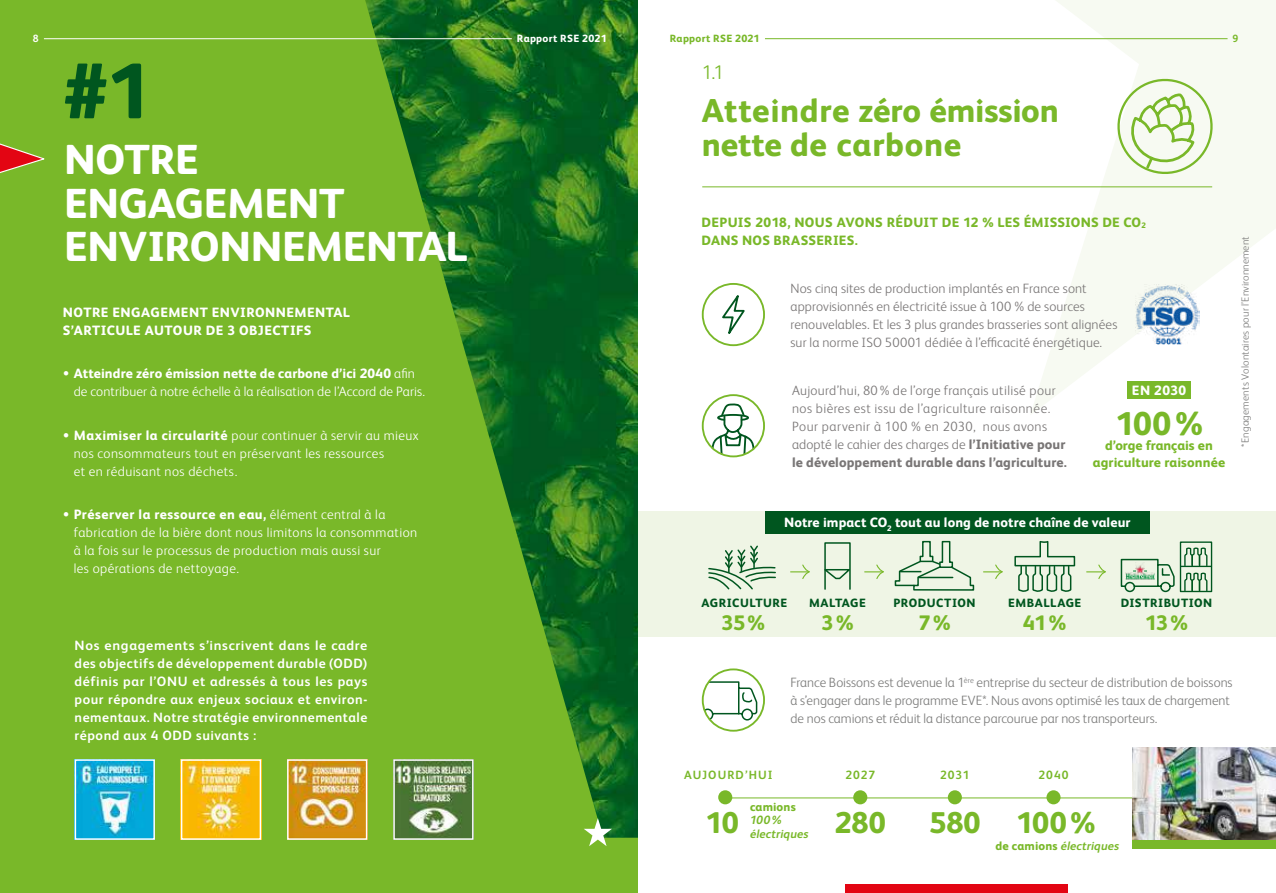
<style>
.page{position:relative;width:1276px;height:893px;background:#fff}
.page>*{position:absolute;margin:0;border:0;box-sizing:border-box;transform-origin:0 0}
.t1{font:800 78.9px "HEINEKEN Core";color:#00561f}
.t2{font:800 42px/43.5px "HEINEKEN Core";letter-spacing:-.005em;color:#fff}
.t3{font:800 33.15px/34.2px "HEINEKEN Core";letter-spacing:.005em;color:#79b829}
.t4{font:800 33px "HEINEKEN Core";color:#79b829}
.t5{font:800 30px "HEINEKEN Core";letter-spacing:.005em;color:#79b829}
.t6{font:800 21px "HEINEKEN Core";color:#79b829}
.t7{font:300 19.8px "HEINEKEN Core";color:#79b829}
.t8{font:300 13.5px/18px "HEINEKEN Core";letter-spacing:.01em;color:#797676}
.t9{font:300 13.5px/18px "HEINEKEN Core";letter-spacing:.03em;color:#fff}
.t10{font:700 13.5px/18px "HEINEKEN Core";letter-spacing:.035em;color:#fff;text-align:justify}
.t11{font:300 13.5px/18px "HEINEKEN Core";color:#7b7b7a}
.t12{font:300 13.5px/18px "HEINEKEN Core";letter-spacing:.01em;color:#fff}
.t13{font:800 13.5px/18px "HEINEKEN Core";letter-spacing:.01em;color:#79b829}
.t14{font:800 13.5px/18px "HEINEKEN Core";letter-spacing:.025em;color:#fff}
.t15{font:800 13.5px "HEINEKEN Core";letter-spacing:.005em;color:#fff}
.t16{font:800 12px "HEINEKEN Core";letter-spacing:.04em;color:#00561f}
.t17{font:italic 700 12px/13.5px "HEINEKEN Core";letter-spacing:.015em;color:#79b829}
.t18{font:700 12px "HEINEKEN Core";letter-spacing:.09em;color:#79b829}
.t19{font:800 12px "HEINEKEN Core";letter-spacing:.01em;color:#79b829}
.t20{font:300 10.5px "HEINEKEN Core";letter-spacing:.01em;color:#7b7b7a}
.t21{font:800 10.5px "HEINEKEN Core";letter-spacing:.03em;color:#fff}
.t22{font:800 10.5px "HEINEKEN Core";letter-spacing:.03em;color:#79b829}
.t23{font:700 10.5px "HEINEKEN Core";color:#fff}
.t24{font:700 10.5px "HEINEKEN Core";color:#79b829}
.s1{font-family:"Arial";font-weight:900}
.s2{font-weight:800}
.s3{font-weight:800;font-style:normal}
</style>
<div class="page">
<div style="left:0;top:0;width:638px;height:893px;background:#79b829"></div>
<svg style="left:1030px;top:0;width:246px;height:414px;fill:#f7faf2"></svg>
<img style="left:365px;top:0;width:273px;height:838px">
<svg style="left:584px;top:818px;width:28px;height:28px"></svg>
<hr style="left:702px;top:187px;width:510px;height:1px;background:#79b829">
<div style="left:845px;top:884px;width:222px;height:9px;background:#e30513"></div>
<svg style="left:0;top:133px;width:48px;height:50px;background:#98902c"></svg>
<img style="left:1135px;top:284px;width:64px;height:61px">
<div style="left:702px;top:283px;width:63px;height:63px;border:2px solid #79b829;border-radius:50%"></div>
<svg style="left:719px;top:287px;width:28px;height:56px"></svg>
<svg style="left:1112px;top:74px;width:105px;height:105px"></svg>
<img style="left:78px;top:762px;width:74px;height:75px">
<div style="left:75px;top:759px;width:80px;height:81px;border:2px solid #fff"></div>
<img style="left:184px;top:762px;width:74px;height:75px">
<div style="left:181px;top:759px;width:80px;height:81px;border:2px solid #fff"></div>
<img style="left:290px;top:762px;width:74px;height:75px">
<div style="left:287px;top:759px;width:80px;height:81px;border:2px solid #fff"></div>
<img style="left:396px;top:762px;width:74px;height:75px">
<div style="left:393px;top:759px;width:80px;height:81px;border:2px solid #fff"></div>
<svg style="left:710px;top:403px;width:45px;height:53px"></svg>
<div style="left:702px;top:394px;width:63px;height:63px;border:2px solid #79b829;border-radius:50%"></div>
<div style="left:1127px;top:382px;width:63px;height:17px;background:#79b829"></div>
<svg style="left:703px;top:680px;width:55px;height:41px"></svg>
<div style="left:702px;top:668px;width:63px;height:64px;border:2px solid #79b829;border-radius:50%"></div>
<div style="left:638px;top:511px;width:638px;height:126px;background:#eff5e5"></div>
<div style="left:1179px;top:541px;width:33px;height:51px;border:1px solid #00561f"></div>
<hr style="left:1180px;top:566px;width:31px;height:1px;background:#00561f">
<svg style="left:1183px;top:573px;width:25px;height:19px"></svg>
<svg style="left:1183px;top:547px;width:25px;height:19px"></svg>
<svg style="left:708px;top:545px;width:68px;height:45px"></svg>
<svg style="left:790px;top:564px;width:20px;height:15px"></svg>
<svg style="left:864px;top:564px;width:20px;height:15px"></svg>
<svg style="left:983px;top:564px;width:20px;height:15px"></svg>
<svg style="left:1086px;top:564px;width:20px;height:15px"></svg>
<div style="left:824px;top:542px;width:26px;height:48px;border:2px solid #00561f"></div>
<svg style="left:824px;top:568px;width:27px;height:13px"></svg>
<svg style="left:894px;top:540px;width:81px;height:51px"></svg>
<svg style="left:1014px;top:541px;width:62px;height:51px"></svg>
<svg style="left:1120px;top:558px;width:55px;height:35px"></svg>
<div style="left:765px;top:511px;width:384px;height:22px;background:#00561f"></div>
<hr style="left:724px;top:798px;width:465px;height:1px;background:#79b829">
<div style="left:718px;top:790px;width:14px;height:14px;background:#79b829;border-radius:50%"></div>
<div style="left:853px;top:790px;width:14px;height:14px;background:#79b829;border-radius:50%"></div>
<div style="left:948px;top:790px;width:14px;height:14px;background:#79b829;border-radius:50%"></div>
<div style="left:1046px;top:790px;width:14px;height:14px;background:#79b829;border-radius:50%"></div>
<hr style="left:44px;top:38px;width:468px;height:1px;background:#fff">
<hr style="left:765px;top:38px;width:462px;height:1px;background:#79b829">
<img style="left:1132px;top:747px;width:144px;height:94px">
<div style="left:1132px;top:841px;width:144px;height:8px;background:#79b829"></div>
<p class="t23" style="left:33px;top:31px;width:7px">8</p>
<p class="t21" style="left:517px;top:30px;width:91px">Rapport RSE 2021</p>
<p class="t22" style="left:670px;top:30px;width:91px">Rapport RSE 2021</p>
<p class="t24" style="left:1232px;top:31px;width:7px">9</p>
<h1 class="t1" style="left:63px;top:29px;width:89px">#1</h1>
<h2 class="t2" style="left:64px;top:135px;width:405px">NOTRE<br>ENGAGEMENT<br>ENVIRONNEMENTAL</h2>
<p class="t14" style="left:63px;top:302px;width:289px">NOTRE ENGAGEMENT ENVIRONNEMENTAL<br>S’ARTICULE AUTOUR DE 3 OBJECTIFS</p>
<p class="t12" style="left:74px;top:364px;width:353px;text-indent:-11px"><span class="s1">•</span> <span class="s2">Atteindre zéro émission nette de carbone d’ici 2040</span> afin de contribuer à notre échelle à la réalisation de l’Accord de Paris.</p>
<p class="t9" style="left:74px;top:425px;width:346px;text-indent:-11px"><span class="s1">•</span> <span class="s2">Maximiser la circularité</span> pour continuer à servir au mieux nos consommateurs tout en préservant les ressources<br>et en réduisant nos déchets.</p>
<p class="t9" style="left:74px;top:505px;width:345px;text-indent:-11px"><span class="s1">•</span> <span class="s2">Préserver la ressource en eau,</span> élément central à la fabrication de la bière dont nous limitons la consommation à la fois sur le processus de production mais aussi sur<br>les opérations de nettoyage.</p>
<p class="t10" style="left:75px;top:636px;width:294px">Nos engagements s’inscrivent dans le cadre des objectifs de développement durable (ODD) définis par l’ONU et adressés à tous les pays pour répondre aux enjeux sociaux et environ&shy;nementaux. Notre stratégie environnementale répond aux 4 ODD suivants :</p>
<h3 class="t7" style="left:702px;top:58px;width:24px">1.1</h3>
<h3 class="t3" style="left:702px;top:91px;width:358px">Atteindre zéro émission nette de carbone</h3>
<p class="t13" style="left:701px;top:212px;width:446px">DEPUIS 2018, NOUS AVONS RÉDUIT DE 12 % LES ÉMISSIONS DE CO<sub>2<br></sub>DANS NOS BRASSERIES.</p>
<p class="t8" style="left:790px;top:278px;width:328px">Nos cinq sites de production implantés en France sont approvisionnés en électricité issue à 100 % de sources renouvelables. Et les 3 plus grandes brasseries sont alignées sur la norme ISO 50001 dédiée à l’efficacité énergétique.</p>
<p class="t8" style="left:792px;top:380px;width:276px">Aujourd’hui, 80% de l’orge français utilisé pour nos bières est issu de l’agriculture raisonnée.<br>Pour parvenir à 100 % en 2030, nous avons adopté le cahier des charges de <span class="s2">l’Initiative pour le développement durable dans l’agriculture.</span></p>
<p class="t14" style="left:1132px;top:380px;width:56px">EN 2030</p>
<h3 class="t4" style="left:1115px;top:397px;width:89px">100%</h3>
<p class="t13" style="left:1093px;top:437px;width:134px;line-height:16.5px;text-align:center">d’orge français en agriculture raisonnée</p>
<p class="t20" style="left:1238px;top:447px;width:212px;rotate:-90deg">*Engagements Volontaires pour l’Environnement</p>
<p class="t15" style="left:784px;top:512px;width:348px">Notre impact CO<sub>2</sub> tout au long de notre chaîne de valeur</p>
<p class="t16" style="left:701px;top:594px;width:87px">AGRICULTURE</p>
<p class="t16" style="left:809px;top:594px;width:58px">MALTAGE</p>
<p class="t16" style="left:893px;top:594px;width:84px">PRODUCTION</p>
<p class="t16" style="left:1008px;top:594px;width:74px">EMBALLAGE</p>
<p class="t16" style="left:1120px;top:594px;width:93px">DISTRIBUTION</p>
<h3 class="t6" style="left:721px;top:606px;width:45px">35%</h3>
<h3 class="t6" style="left:821px;top:606px;width:34px">3%</h3>
<h3 class="t6" style="left:918px;top:606px;width:34px">7%</h3>
<h3 class="t6" style="left:1023px;top:606px;width:45px">41%</h3>
<h3 class="t6" style="left:1145px;top:606px;width:45px">13%</h3>
<p class="t18" style="left:684px;top:766px;width:90px">AUJOURD’HUI</p>
<p class="t11" style="left:790px;top:673px;width:443px">France Boissons est devenue la 1<sup>ère</sup> entreprise du secteur de distribution de boissons à s’engager dans le programme EVE*. Nous avons optimisé les taux de chargement de nos camions et réduit la distance parcourue par nos transporteurs.</p>
<p class="t18" style="left:845px;top:766px;width:31px">2027</p>
<p class="t18" style="left:940px;top:766px;width:31px">2031</p>
<p class="t18" style="left:1038px;top:766px;width:32px">2040</p>
<h3 class="t5" style="left:705px;top:799px;width:35px">10</h3>
<p class="t19" style="left:750px;top:797px;width:47px">camions</p>
<p class="t17" style="left:750px;top:812px;width:60px">100% électriques</p>
<h3 class="t5" style="left:1015px;top:799px;width:81px">100%</h3>
<h3 class="t5" style="left:834px;top:799px;width:53px">280</h3>
<h3 class="t5" style="left:929px;top:799px;width:53px">580</h3>
<p class="t17" style="left:995px;top:838px;width:125px"><span class="s3">de camions</span> électriques</p>
</div>
